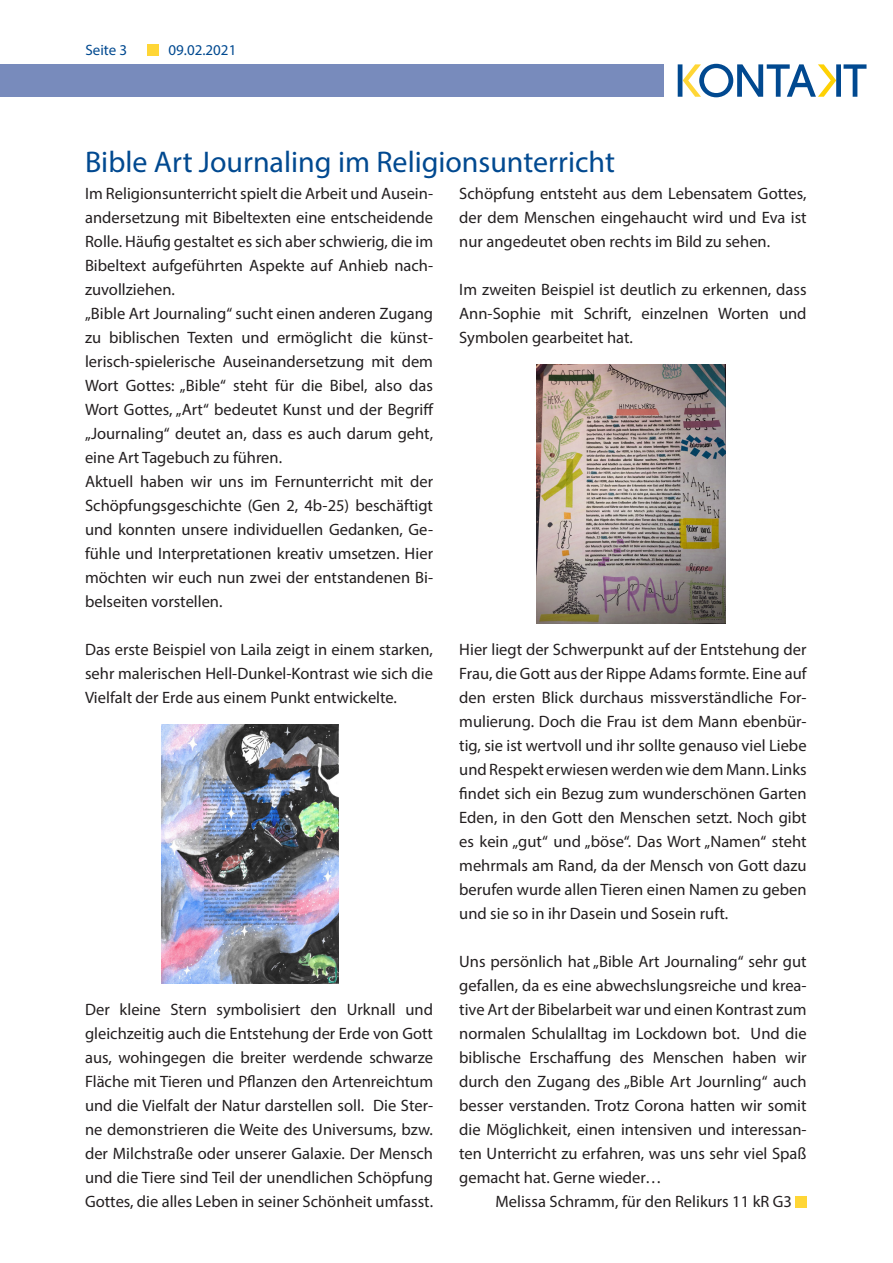
<style>
.page{position:relative;width:893px;height:1263px;background:#fff}
.page>*{position:absolute;margin:0;border:0;box-sizing:border-box;transform-origin:0 0}
.t1{font:30px "Myriad Pro";color:#014990}
.t2{font:16.5px/24px "Myriad Pro";color:#231f20;text-align:justify}
.t3{font:15px "Myriad Pro";color:#014990}
</style>
<div class="page">
<svg style="left:678px;top:64px;width:188px;height:33px"></svg>
<div style="left:0;top:64px;width:663px;height:33px;background:#788bbc"></div>
<div style="left:148px;top:44px;width:11px;height:11px;background:#ffd636"></div>
<div style="left:795px;top:1196px;width:12px;height:11px;background:#ffd636"></div>
<img style="left:162px;top:725px;width:176px;height:258px">
<img style="left:537px;top:365px;width:189px;height:258px">
<p class="t3" style="left:85px;top:41px;width:43px">Seite 3</p>
<p class="t3" style="left:169px;top:41px;width:69px">09.02.2021</p>
<p class="t1" style="left:85px;top:144px;width:531px">Bible Art Journaling im Religionsunterricht</p>
<p class="t2" style="left:85px;top:182px;width:350px">Im Religionsunterricht spielt die Arbeit und Ausein&shy;andersetzung mit Bibeltexten eine entscheidende Rolle. Häufig gestaltet es sich aber schwierig, die im Bibeltext aufgeführten Aspekte auf Anhieb nach&shy;zuvollziehen.</p>
<p class="t2" style="left:85px;top:302px;width:350px">„Bible Art Journaling“ sucht einen anderen Zugang zu biblischen Texten und ermöglicht die künst&shy;lerisch-spielerische Auseinandersetzung mit dem Wort Gottes: „Bible“ steht für die Bibel, also das Wort Gottes, „Art“ bedeutet Kunst und der Begriff „Journaling“ deutet an, dass es auch darum geht, eine Art Tagebuch zu führen.</p>
<p class="t2" style="left:85px;top:470px;width:350px">Aktuell haben wir uns im Fernunterricht mit der Schöpfungsgeschichte (Gen 2, 4b-25) beschäftigt und konnten unsere individuellen Gedanken, Ge&shy;fühle und Interpretationen kreativ umsetzen. Hier möchten wir euch nun zwei der entstandenen Bi&shy;belseiten vorstellen.</p>
<p class="t2" style="left:85px;top:638px;width:349px">Das erste Beispiel von Laila zeigt in einem starken, sehr malerischen Hell-Dunkel-Kontrast wie sich die Vielfalt der Erde aus einem Punkt entwickelte.</p>
<p class="t2" style="left:85px;top:998px;width:350px">Der kleine Stern symbolisiert den Urknall und gleichzeitig auch die Entstehung der Erde von Gott aus, wohingegen die breiter werdende schwarze Fläche mit Tieren und Pflanzen den Artenreichtum und die Vielfalt der Natur darstellen soll. Die Ster&shy;ne demonstrieren die Weite des Universums, bzw. der Milchstraße oder unserer Galaxie. Der Mensch und die Tiere sind Teil der unendlichen Schöpfung Gottes, die alles Leben in seiner Schönheit umfasst.</p>
<p class="t2" style="left:459px;top:182px;width:349px">Schöpfung entsteht aus dem Lebensatem Gottes, der dem Menschen eingehaucht wird und Eva ist nur angedeutet oben rechts im Bild zu sehen.</p>
<p class="t2" style="left:459px;top:278px;width:349px">Im zweiten Beispiel ist deutlich zu erkennen, dass Ann-Sophie mit Schrift, einzelnen Worten und Symbolen gearbeitet hat.</p>
<p class="t2" style="left:459px;top:638px;width:349px">Hier liegt der Schwerpunkt auf der Entstehung der Frau, die Gott aus der Rippe Adams formte. Eine auf den ersten Blick durchaus missverständliche For&shy;mulierung. Doch die Frau ist dem Mann ebenbür&shy;tig, sie ist wertvoll und ihr sollte genauso viel Liebe und Respekt erwiesen werden wie dem Mann. Links findet sich ein Bezug zum wunderschönen Garten Eden, in den Gott den Menschen setzt. Noch gibt es kein „gut“ und „böse“. Das Wort „Namen“ steht mehrmals am Rand, da der Mensch von Gott dazu berufen wurde allen Tieren einen Namen zu geben und sie so in ihr Dasein und Sosein ruft.</p>
<p class="t2" style="left:459px;top:950px;width:349px">Uns persönlich hat „Bible Art Journaling“ sehr gut gefallen, da es eine abwechslungsreiche und krea&shy;tive Art der Bibelarbeit war und einen Kontrast zum normalen Schulalltag im Lockdown bot. Und die biblische Erschaffung des Menschen haben wir durch den Zugang des „Bible Art Journling“ auch besser verstanden. Trotz Corona hatten wir somit die Möglichkeit, einen intensiven und interessan&shy;ten Unterricht zu erfahren, was uns sehr viel Spaß gemacht hat. Gerne wieder…</p>
<p class="t2" style="left:496px;top:1190px;width:298px">Melissa Schramm, für den Relikurs 11 kR G3</p>
</div>
